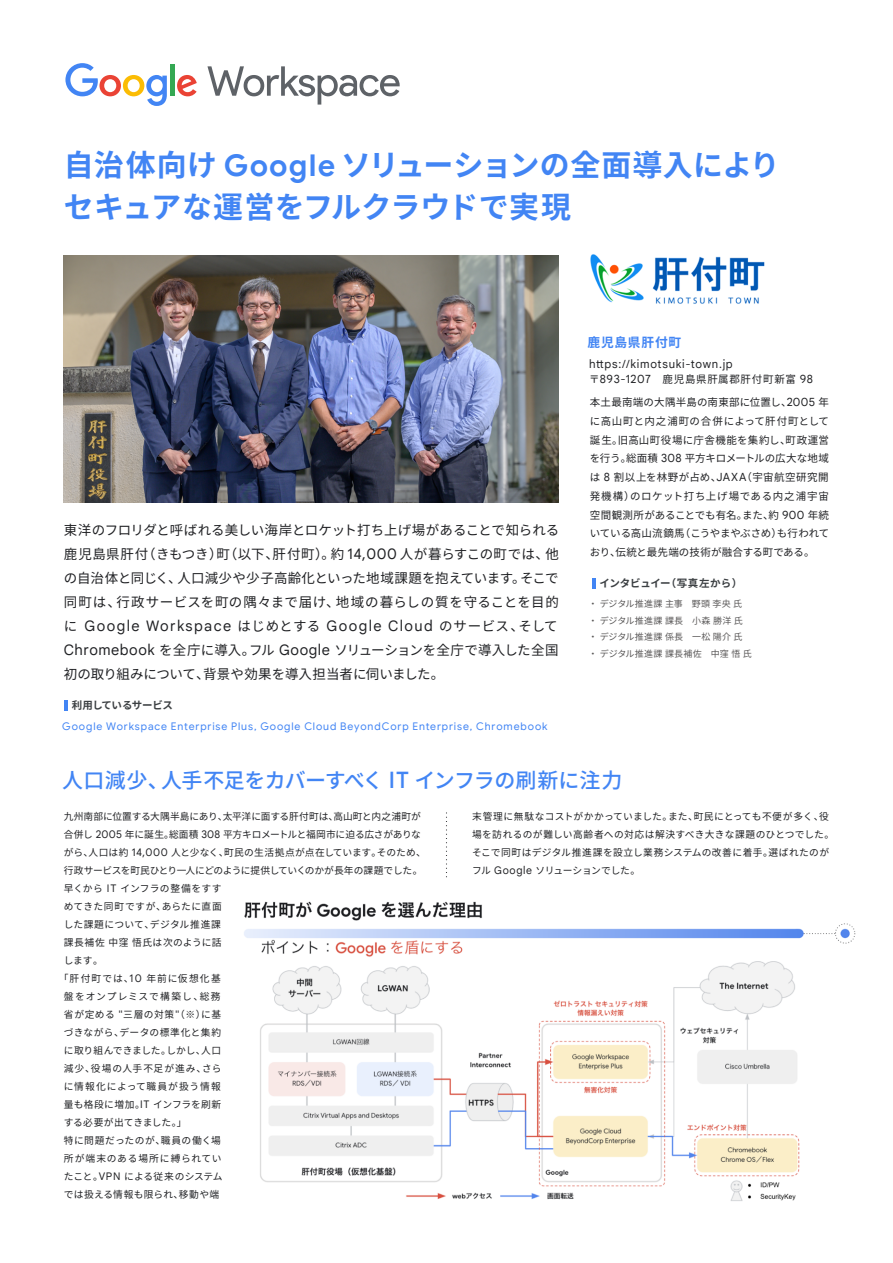
<style>
.page{position:relative;width:893px;height:1263px;background:#fff}
.page>*{position:absolute;margin:0;border:0;box-sizing:border-box;transform-origin:0 0}
.t1{font:700 30px/42px "Noto Sans CJ Kjp";letter-spacing:.01em;color:#4285f4}
.t2{font:500 21px "Noto Sans CJ Kjp";letter-spacing:-.025em;color:#4285f4}
.t3{font:14.55px "Google Sans Text";letter-spacing:.095em;color:#202124}
.t4{font:13.5px/24px "Noto Sans CJ Kjp";letter-spacing:.005em;color:#202124;text-align:justify}
.t5{font:700 12.75px "Noto Sans CJ Kjp";letter-spacing:.06em;color:#4285f4}
.t6{font:11.4px "Google Sans Text";letter-spacing:.06em;color:#202124}
.t7{font:10.5px/18.8px "Noto Sans CJ Kjp";letter-spacing:.01em;color:#202124;text-align:justify}
.t8{font:10.5px "Google Sans";letter-spacing:.085em;color:#4285f4}
.t9{font:10.5px "Noto Sans CJ Kjp";letter-spacing:.065em;color:#202124}
.t10{font:700 10.5px "Noto Sans CJ Kjp";letter-spacing:-.005em;color:#3c4043}
.t11{font:700 10.5px "Noto Sans CJ Kjp";letter-spacing:-.025em;color:#3c4043}
.t12{font:9.75px/18px "Noto Sans CJ Kjp";letter-spacing:.025em;color:#202124}
.t13{font:9.75px "Noto Sans CJ Kjp";letter-spacing:-.01em;color:#202124}
.t14{font:9.75px "Noto Sans CJ Kjp";letter-spacing:.005em;color:#202124}
.t15{font:9.75px "Noto Sans CJ Kjp";letter-spacing:-.02em;color:#202124}
.t16{font:9.75px "Noto Sans CJ Kjp";letter-spacing:-.025em;color:#202124}
.t17{font:9.75px "Noto Sans CJ Kjp";letter-spacing:.045em;color:#202124}
.t18{font:9.75px "Noto Sans CJ Kjp";letter-spacing:.085em;color:#202124}
.t19{font:9.75px "Noto Sans CJ Kjp";letter-spacing:.065em;color:#202124}
.t20{font:9.75px "Noto Sans CJ Kjp";color:#202124}
.t21{font:9.75px "Noto Sans CJ Kjp";letter-spacing:.115em;color:#202124}
.t22{font:9.75px "Noto Sans CJ Kjp";letter-spacing:.1em;color:#202124}
.t23{font:9.75px "Noto Sans CJ Kjp";letter-spacing:.05em;color:#202124}
.t24{font:9.75px "Noto Sans CJ Kjp";letter-spacing:.095em;color:#202124}
.t25{font:9.75px "Noto Sans CJ Kjp";letter-spacing:-.005em;color:#202124}
.t26{font:9px/16.5px "Noto Sans CJ Kjp";letter-spacing:.03em;color:#595757}
.s1{font-family:"Google Sans"}
.s2{font-family:"Google Sans Text";font-size:14.55px}
.s3{font-family:"Noto Sans CJ Kjp";font-size:13.5px}
.s4{font-family:"Google Sans Text";font-size:11.4px}
.s5{font-family:"Google Sans";font-size:22.65px}
.s6{font-family:"Google Sans Text";font-size:10.5px}
</style>
<div class="page">
<img style="left:244px;top:901px;width:612px;height:300px">
<img style="left:590px;top:254px;width:175px;height:50px">
<svg style="left:446px;top:812px;width:1px;height:66px"></svg>
<img style="left:64px;top:256px;width:495px;height:247px">
<hr style="left:64px;top:700px;width:4px;height:10px;background:#4285f4">
<svg style="left:592px;top:578px;width:3px;height:11px"></svg>
<svg style="left:65px;top:63px;width:102px;height:43px"></svg>
<div style="left:170px;top:64px;width:5px;height:32px;background:#34a853"></div>
<svg style="left:177px;top:75px;width:20px;height:21px"></svg>
<svg style="left:207px;top:66px;width:193px;height:39px"></svg>
<h1 class="t1" style="left:64px;top:144px;width:717px">自治体向け <span class="s1">Google</span> ソリューションの全面導入によりセキュアな運営をフルクラウドで実現</h1>
<p class="t4" style="left:64px;top:518px;width:497px">東洋のフロリダと呼ばれる美しい海岸とロケット打ち上げ場があることで知られる鹿児島県肝付（きもつき）町（以下、肝付町）。約 <span class="s2">14,000</span> 人が暮らすこの町では、他の自治体と同じく、人口減少や少子高齢化といった地域課題を抱えています。そこで同町は、行政サービスを町の隅々まで届け、地域の暮らしの質を守ることを目的</p>
<p class="t3" style="left:64px;top:615px;width:495px"><span class="s3">に</span> Google Workspace <span class="s3">はじめとする</span> Google Cloud <span class="s3">のサービス、そして</span></p>
<p class="t4" style="left:64px;top:638px;width:496px"><span class="s2">Chromebook</span> を全庁に導入。フル <span class="s2">Google</span> ソリューションを全庁で導入した全国初の取り組みについて、背景や効果を導入担当者に伺いました。</p>
<p class="t11" style="left:72px;top:699px;width:103px">利用しているサービス</p>
<p class="t8" style="left:62px;top:720px;width:487px">Google Workspace Enterprise Plus, Google Cloud BeyondCorp Enterprise, Chromebook</p>
<p class="t5" style="left:588px;top:335px;width:95px">鹿児島県肝付町</p>
<p class="t6" style="left:589px;top:355px;width:145px">https://kimotsuki-town.jp</p>
<p class="t9" style="left:589px;top:373px;width:225px">〒<span class="s4">893-1207</span>　鹿児島県肝属郡肝付町新富 <span class="s4">98</span></p>
<p class="t7" style="left:590px;top:393px;width:241px">本土最南端の大隅半島の南東部に位置し、<span class="s4">2005</span> 年に高山町と内之浦町の合併によって肝付町として誕生。旧高山町役場に庁舎機能を集約し、町政運営を行う。総面積 <span class="s4">308</span> 平方キロメートルの広大な地域は <span class="s4">8</span> 割以上を林野が占め、<span class="s4">JAXA</span>（宇宙航空研究開発機構）のロケット打ち上げ場である内之浦宇宙空間観測所があることでも有名。また、約 <span class="s4">900</span> 年続いている高山流鏑馬（こうやまやぶさめ）も行われており、伝統と最先端の技術が融合する町である。</p>
<p class="t10" style="left:600px;top:577px;width:144px">インタビュイー（写真左から）</p>
<p class="t26" style="left:589px;top:596px;width:165px">・デジタル推進課主事　野頭李央氏・デジタル推進課課長　小森勝洋氏・デジタル推進課係長　一松陽介氏・デジタル推進課課長補佐　中窪悟氏</p>
<h2 class="t2" style="left:62px;top:768px;width:562px">人口減少、人手不足をカバーすべく <span class="s5">IT</span> インフラの刷新に注力</h2>
<p class="t13" style="left:64px;top:811px;width:359px">九州南部に位置する大隅半島にあり、太平洋に面する肝付町は、高山町と内之浦町が</p>
<p class="t15" style="left:64px;top:829px;width:359px">合併し <span class="s6">2005</span> 年に誕生。総面積 <span class="s6">308</span> 平方キロメートルと福岡市に迫る広さがありな</p>
<p class="t14" style="left:64px;top:847px;width:364px">がら、人口は約 <span class="s6">14,000</span> 人と少なく、町民の生活拠点が点在しています。そのため、</p>
<p class="t16" style="left:64px;top:865px;width:360px">行政サービスを町民ひとり一人にどのように提供していくのかが長年の課題でした。</p>
<p class="t12" style="left:64px;top:879px;width:159px">早くから <span class="s6">IT</span> インフラの整備をすす</p>
<p class="t12" style="left:64px;top:897px;width:160px">めてきた同町ですが、あらたに直面</p>
<p class="t17" style="left:64px;top:919px;width:159px">した課題について、デジタル推進課</p>
<p class="t23" style="left:64px;top:937px;width:159px">課長補佐中窪悟氏は次のように話</p>
<p class="t12" style="left:64px;top:951px;width:41px">します。</p>
<p class="t21" style="left:59px;top:973px;width:163px">「肝付町では、<span class="s6">10</span> 年前に仮想化基</p>
<p class="t24" style="left:64px;top:991px;width:158px">盤をオンプレミスで構築し、総務</p>
<p class="t19" style="left:64px;top:1009px;width:159px">省が定める <span class="s6">"</span>三層の対策<span class="s6">"</span>（※）に基</p>
<p class="t12" style="left:64px;top:1023px;width:159px">づきながら、データの標準化と集約</p>
<p class="t13" style="left:64px;top:1045px;width:159px">に取り組んできました。しかし、人口</p>
<p class="t22" style="left:64px;top:1063px;width:159px">減少、役場の人手不足が進み、さら</p>
<p class="t18" style="left:64px;top:1081px;width:158px">に情報化によって職員が扱う情報</p>
<p class="t12" style="left:64px;top:1095px;width:159px">量も格段に増加。<span class="s6">IT</span> インフラを刷新</p>
<p class="t25" style="left:64px;top:1117px;width:124px">する必要が出てきました。」</p>
<p class="t17" style="left:64px;top:1135px;width:159px">特に問題だったのが、職員の働く場</p>
<p class="t18" style="left:64px;top:1153px;width:159px">所が端末のある場所に縛られてい</p>
<p class="t20" style="left:64px;top:1171px;width:160px">たこと。<span class="s6">VPN</span> による従来のシステム</p>
<p class="t12" style="left:64px;top:1185px;width:157px">では扱える情報も限られ、移動や端</p>
<p class="t12" style="left:472px;top:807px;width:364px">末管理に無駄なコストがかかっていました。また、町民にとっても不便が多く、役場を訪れるのが難しい高齢者への対応は解決すべき大きな課題のひとつでした。そこで同町はデジタル推進課を設立し業務システムの改善に着手。選ばれたのがフル <span class="s6">Google</span> ソリューションでした。</p>
</div>
